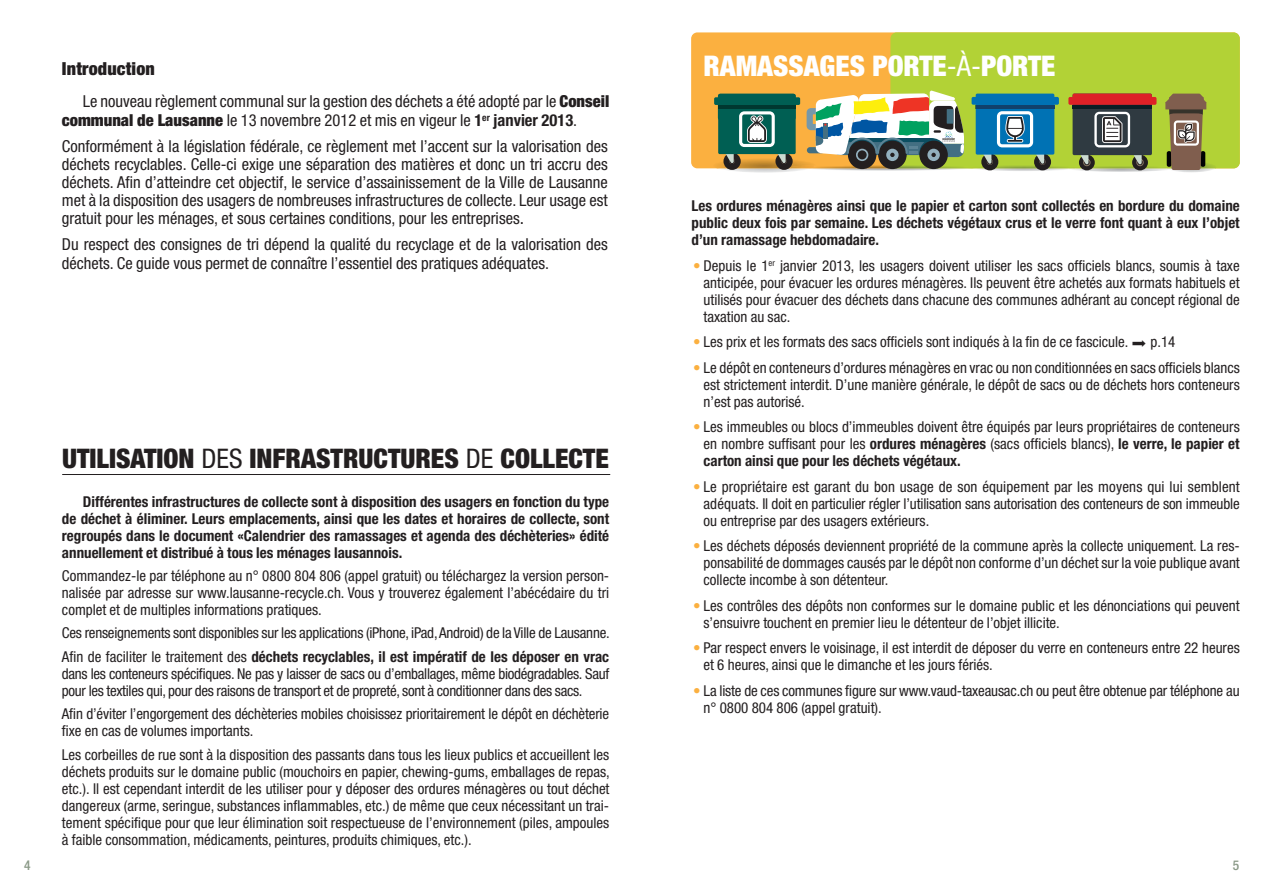
<style>
.page{position:relative;width:1263px;height:893px;background:#fff}
.page>*{position:absolute;margin:0;border:0;box-sizing:border-box;transform-origin:0 0}
.t1{font:900 condensed 28.5px "Helvetica Neue";color:#fff}
.t2{font:900 condensed 27px "Helvetica Neue";color:#231f20}
.t3{font:900 condensed 18px "Helvetica Neue";letter-spacing:.01em;color:#231f20}
.t4{font:condensed 16.5px/18px "Helvetica Neue";color:#231f20}
.t5{font:condensed 15px/17px "Helvetica Neue";color:#231f20}
.t6{font:700 condensed 15px/17px "Helvetica Neue";color:#231f20;text-align:justify}
.t7{font:condensed 15px/17px "Helvetica Neue";letter-spacing:-.02em;color:#231f20}
.t8{font:500 condensed 13.5px "Helvetica Neue";color:#8b9a88}
.s1{font-weight:900}
.s2{font-weight:700}
.s3{font-size:18px}
.s4{font-weight:400}
</style>
<div class="page">
<hr style="left:63px;top:474px;width:547px;height:1px;background:#231f20">
<div style="left:691px;top:32px;width:549px;height:136px;background:#fbb040;border-radius:6px"></div>
<img style="left:717px;top:168px;width:499px;height:5px">
<img style="left:717px;top:163px;width:6px;height:5px">
<div style="left:718px;top:94px;width:78px;height:60px;background:#005f53;border-radius:2px"></div>
<div style="left:714px;top:97px;width:86px;height:8px;background:#005f53;border-radius:2px"></div>
<hr style="left:718px;top:105px;width:78px;height:4px;background:#003830">
<div style="left:890px;top:32px;width:350px;height:136px;background:#b2d236;border-radius:6px"></div>
<div style="left:976px;top:94px;width:78px;height:61px;background:#0072b4;border-radius:2px"></div>
<div style="left:972px;top:97px;width:87px;height:8px;background:#0072b4;border-radius:2px"></div>
<hr style="left:976px;top:105px;width:78px;height:4px;background:#11416c">
<svg style="left:1132px;top:155px;width:16px;height:15px"></svg>
<svg style="left:1068px;top:153px;width:27px;height:17px"></svg>
<div style="left:1073px;top:94px;width:79px;height:61px;background:#2f3a41;border-radius:2px"></div>
<div style="left:1068px;top:97px;width:89px;height:8px;background:#dd2127;border-radius:2px"></div>
<hr style="left:1073px;top:105px;width:79px;height:4px;background:#0a1e25">
<div style="left:1073px;top:94px;width:79px;height:8px;background:#dd2127;border-radius:2px"></div>
<svg style="left:1094px;top:112px;width:36px;height:35px"></svg>
<svg style="left:1165px;top:94px;width:41px;height:76px;background:#8a7a57"></svg>
<svg style="left:971px;top:105px;width:80px;height:65px"></svg>
<svg style="left:723px;top:91px;width:242px;height:79px"></svg>
<p class="t3" style="left:62px;top:58px;width:95px">Introduction</p>
<p class="t4" style="left:62px;top:92px;width:549px;line-height:19px;text-indent:21px">Le nouveau règlement communal sur la gestion des déchets a été adopté par le <span class="s1">Conseil communal de Lausanne</span> le 13 novembre 2012 et mis en vigeur le <span class="s2">1</span><sup>er</sup> <span class="s2">janvier 2013</span>.</p>
<p class="t4" style="left:62px;top:137px;width:547px;text-align:justify">Conformément à la législation fédérale, ce règlement met l’accent sur la valorisation des déchets recyclables. Celle-ci exige une séparation des matières et donc un tri accru des déchets. Afin d’atteindre cet objectif, le service d’assainissement de la Ville de Lausanne met à la disposition des usagers de nombreuses infrastructures de collecte. Leur usage est gratuit pour les ménages, et sous certaines conditions, pour les entreprises<span class="s3">.</span></p>
<p class="t4" style="left:62px;top:234px;width:547px;line-height:19px">Du respect des consignes de tri dépend la qualité du recyclage et de la valorisation des déchets. Ce guide vous permet de connaître l’essentiel des pratiques adéquates.</p>
<h2 class="t2" style="left:62px;top:442px;width:548px">UTILISATION <span class="s4">DES</span> INFRASTRUCTURES <span class="s4">DE</span> COLLECTE</h2>
<p class="t6" style="left:62px;top:493px;width:549px;text-indent:21px">Différentes infrastructures de collecte sont à disposition des usagers en fonction du type de déchet à éliminer. Leurs emplacements, ainsi que les dates et horaires de collecte, sont regroupés dans le document «Calendrier des ramassages et agenda des déchèteries» édité annuellement et distribué à tous les ménages lausannois.</p>
<p class="t5" style="left:62px;top:567px;width:549px;text-align:justify">Commandez-le par téléphone au n° 0800 804 806 (appel gratuit) ou téléchargez la version person&shy;nalisée par adresse sur www.lausanne-recycle.ch. Vous y trouverez également l’abécédaire du tri complet et de multiples informations pratiques.</p>
<p class="t5" style="left:62px;top:621px;width:549px;line-height:23.4px">Ces renseignements sont disponibles sur les applications (iPhone, iPad, Android) de la Ville de Lausanne.<br>Afin de faciliter le traitement des <span class="s2">déchets recyclables, il est impératif de les déposer en vrac</span></p>
<p class="t7" style="left:62px;top:665px;width:549px">dans les conteneurs spécifiques. Ne pas y laisser de sacs ou d’emballages, même biodégradables. Sauf pour les textiles qui, pour des raisons de transport et de propreté, sont à conditionner dans des sacs.</p>
<p class="t5" style="left:62px;top:705px;width:549px">Afin d’éviter l’engorgement des déchèteries mobiles choisissez prioritairement le dépôt en déchèterie fixe en cas de volumes importants.</p>
<p class="t5" style="left:62px;top:746px;width:549px;text-align:justify">Les corbeilles de rue sont à la disposition des passants dans tous les lieux publics et accueillent les déchets produits sur le domaine public (mouchoirs en papier, chewing-gums, emballages de repas, etc.). Il est cependant interdit de les utiliser pour y déposer des ordures ménagères ou tout déchet dangereux (arme, seringue, substances inflammables, etc.) de même que ceux nécessitant un trai&shy;tement spécifique pour que leur élimination soit respectueuse de l’environnement (piles, ampoules à faible consommation, médicaments, peintures, produits chimiques, etc.).</p>
<h1 class="t1" style="left:704px;top:48px;width:353px">RAMASSAGES PORTE<span class="s4">-À-</span>PORTE</h1>
<p class="t6" style="left:692px;top:197px;width:550px">Les ordures ménagères ainsi que le papier et carton sont collectés en bordure du domaine public deux fois par semaine. Les déchets végétaux crus et le verre font quant à eux l’objet d’un ramassage hebdomadaire.</p>
<p class="t5" style="left:704px;top:257px;width:538px;text-align:justify">Depuis le 1<sup>er</sup> janvier 2013, les usagers doivent utiliser les sacs officiels blancs, soumis à taxe anticipée, pour évacuer les ordures ménagères. Ils peuvent être achetés aux formats habituels et utilisés pour évacuer des déchets dans chacune des communes adhérant au concept régional de taxation au sac.</p>
<p class="t5" style="left:704px;top:333px;width:427px">Les prix et les formats des sacs officiels sont indiqués à la fin de ce fascicule.</p>
<p class="t5" style="left:704px;top:329px;width:538px;line-height:25.5px;text-indent:447px">p.14<br>Le dépôt en conteneurs d’ordures ménagères en vrac ou non conditionnées en sacs officiels blancs</p>
<p class="t5" style="left:704px;top:376px;width:538px">est strictement interdit. D’une manière générale, le dépôt de sacs ou de déchets hors conteneurs n’est pas autorisé.</p>
<p class="t5" style="left:704px;top:418px;width:538px;text-align:justify">Les immeubles ou blocs d’immeubles doivent être équipés par leurs propriétaires de conteneurs en nombre suffisant pour les <span class="s2">ordures ménagères</span> (sacs officiels blancs), <span class="s2">le verre, le papier et carton ainsi que pour les déchets végétaux.</span></p>
<p class="t5" style="left:704px;top:478px;width:538px;text-align:justify">Le propriétaire est garant du bon usage de son équipement par les moyens qui lui semblent adéquats. Il doit en particulier régler l’utilisation sans autorisation des conteneurs de son immeuble ou entreprise par des usagers extérieurs.</p>
<p class="t5" style="left:704px;top:537px;width:538px;text-align:justify">Les déchets déposés deviennent propriété de la commune après la collecte uniquement. La res&shy;ponsabilité de dommages causés par le dépôt non conforme d’un déchet sur la voie publique avant collecte incombe à son détenteur.</p>
<p class="t5" style="left:704px;top:597px;width:538px">Les contrôles des dépôts non conformes sur le domaine public et les dénonciations qui peuvent s’ensuivre touchent en premier lieu le détenteur de l’objet illicite.</p>
<p class="t5" style="left:704px;top:639px;width:538px">Par respect envers le voisinage, il est interdit de déposer du verre en conteneurs entre 22 heures et 6 heures, ainsi que le dimanche et les jours fériés.</p>
<p class="t5" style="left:704px;top:682px;width:538px">La liste de ces communes figure sur www.vaud-taxeausac.ch ou peut être obtenue par téléphone au n° 0800 804 806 (appel gratuit).</p>
<p class="t8" style="left:24px;top:857px;width:8px">4</p>
<p class="t8" style="left:1233px;top:857px;width:8px">5</p>
</div>
